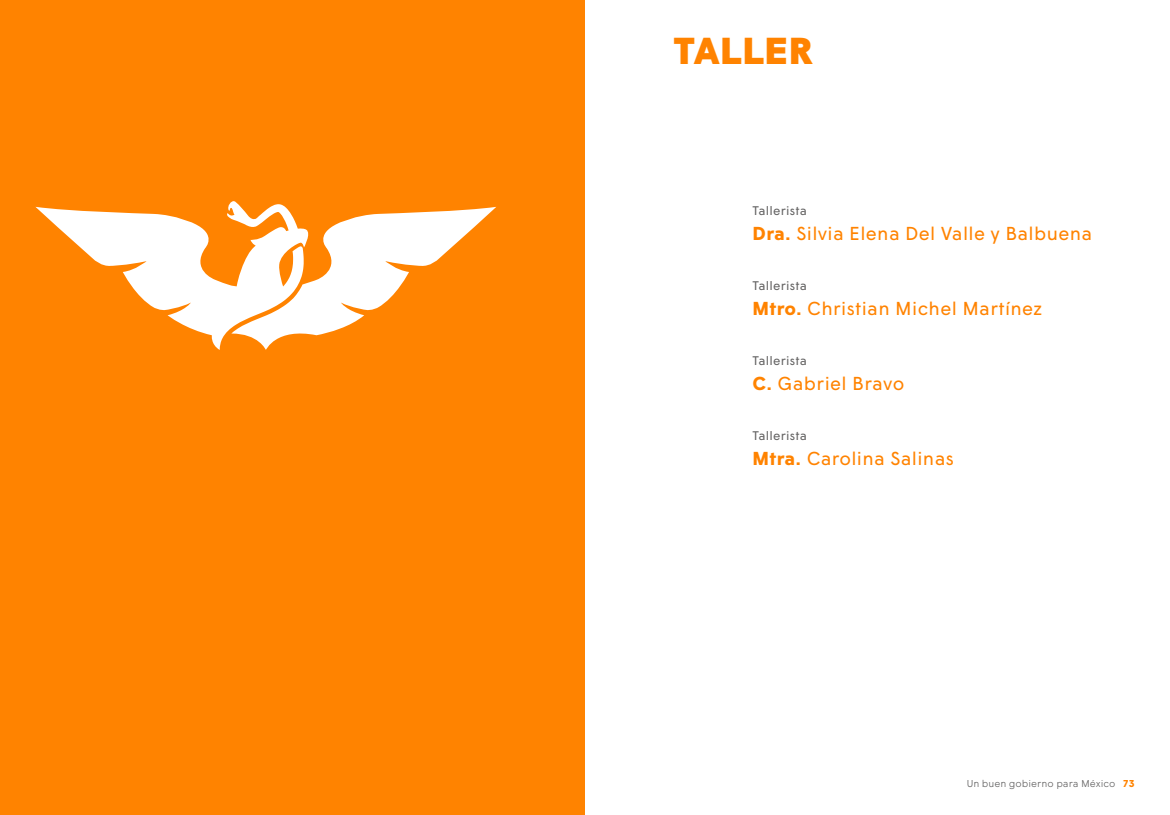
<style>
.page{position:relative;width:1170px;height:815px;background:#fff}
.page>*{position:absolute;margin:0;border:0;box-sizing:border-box;transform-origin:0 0}
.t1{font:900 37.5px "Wigrum";letter-spacing:.01em;color:#ff8300}
.t2{font:18.75px "Wigrum";letter-spacing:.02em;color:#ff8300}
.t3{font:12.5px "Wigrum";letter-spacing:.02em;color:#646363}
.t4{font:300 10px "Wigrum";color:#646363}
.s1{font-weight:700}
.s2{font-weight:700;color:#ff8300}
</style>
<div class="page">
<div style="left:0;top:0;width:585px;height:815px;background:#ff8300"></div>
<svg style="left:35px;top:201px;width:461px;height:149px"></svg>
<h1 class="t1" style="left:673px;top:22px;width:141px">TALLER</h1>
<p class="t3" style="left:752px;top:201px;width:56px">Tallerista</p>
<p class="t2" style="left:752px;top:219px;width:341px"><span class="s1">Dra.</span> Silvia Elena Del Valle y Balbuena</p>
<p class="t3" style="left:752px;top:276px;width:56px">Tallerista</p>
<p class="t2" style="left:752px;top:294px;width:291px"><span class="s1">Mtro.</span> Christian Michel Martínez</p>
<p class="t3" style="left:752px;top:351px;width:56px">Tallerista</p>
<p class="t2" style="left:752px;top:369px;width:153px"><span class="s1">C.</span> Gabriel Bravo</p>
<p class="t3" style="left:752px;top:426px;width:56px">Tallerista</p>
<p class="t2" style="left:752px;top:444px;width:203px"><span class="s1">Mtra.</span> Carolina Salinas</p>
<p class="t4" style="left:966px;top:776px;width:169px">Un buen gobierno para México <span class="s2">73</span></p>
</div>
